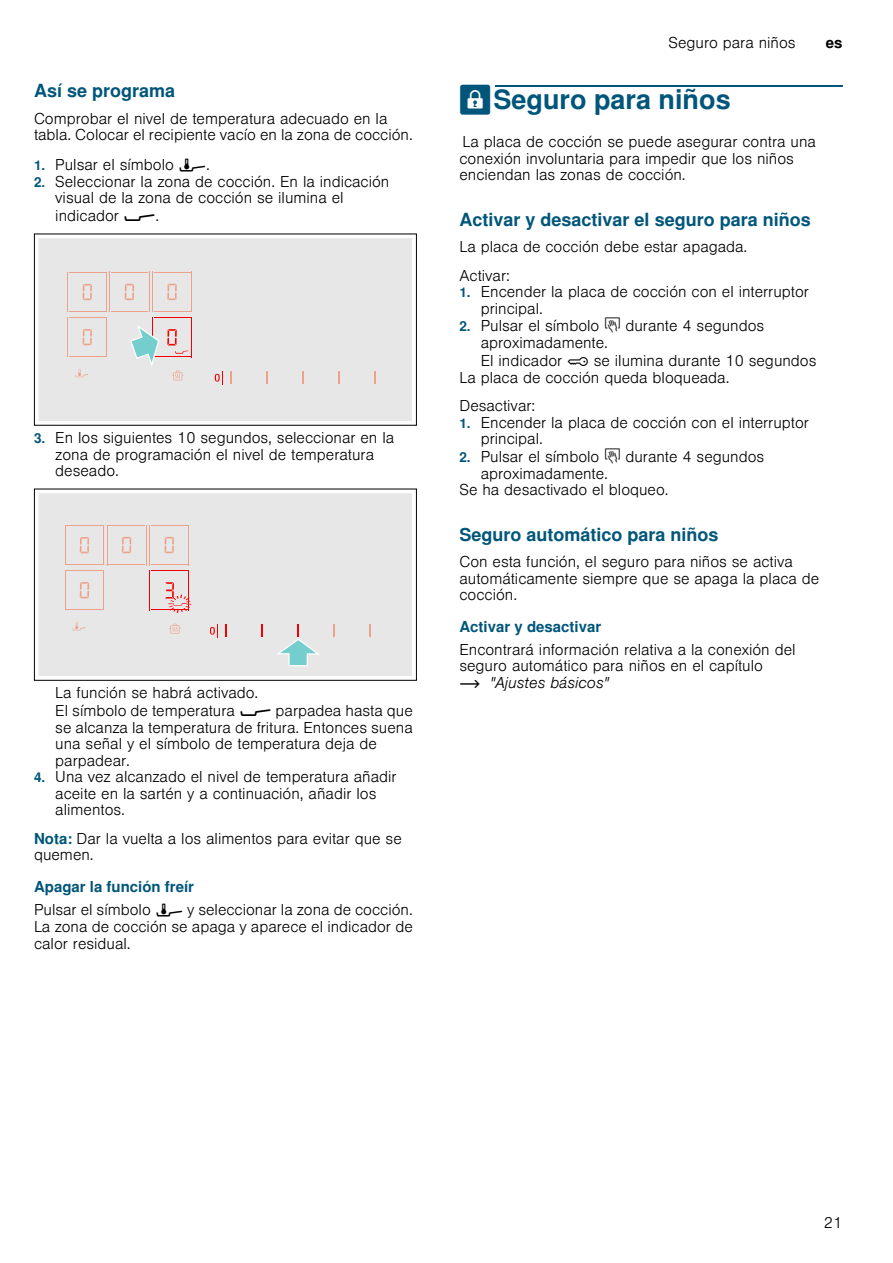
<style>
.page{position:relative;width:893px;height:1263px;background:#fff}
.page>*{position:absolute;margin:0;border:0;box-sizing:border-box;transform-origin:0 0}
.t1{font:700 27px "Nimbus San L";color:#00567a}
.t2{font:700 18px "Nimbus San L";color:#00567a}
.t3{font:300 15px/16.5px "Nimbus San L";color:#000}
.t4{font:700 15px "Nimbus San L";color:#00567a}
.t5{font:700 15px "Nimbus San L";color:#000}
.s1{font-weight:700;font-size:13.5px;color:#00567a}
.s2{font-family:"BSH Symb PH3";font-weight:400;font-size:16.5px}
.s3{font-weight:700;color:#00567a}
.s4{font-family:"BSH Symb PG2";font-weight:400}
.s5{font-family:"BSH Symb PH4";font-weight:400;font-size:16.5px}
.s6{font-family:"BSH Symb PH Regional Brands 1";font-weight:400;font-size:16.5px}
.s7{font-family:"BSH Symb PH1";font-weight:400}
.s8{font-style:italic}
</style>
<div class="page">
<div style="left:495px;top:85px;width:347px;height:2px;border:1px solid #00567a"></div>
<div style="left:38px;top:238px;width:374px;height:183px;background:#e7e7e7"></div>
<div style="left:34px;top:234px;width:383px;height:192px;border:1px solid #000"></div>
<hr style="left:69px;top:317px;width:36px;height:1px;background:#eca188">
<hr style="left:69px;top:356px;width:36px;height:1px;background:#eca188">
<hr style="left:67px;top:317px;width:1px;height:40px;background:#eca188">
<hr style="left:106px;top:317px;width:1px;height:40px;background:#eca188">
<svg style="left:83px;top:284px;width:9px;height:16px"></svg>
<hr style="left:69px;top:272px;width:36px;height:1px;background:#eca188">
<hr style="left:69px;top:311px;width:36px;height:1px;background:#eca188">
<hr style="left:67px;top:272px;width:1px;height:40px;background:#eca188">
<hr style="left:106px;top:272px;width:1px;height:40px;background:#eca188">
<svg style="left:75px;top:369px;width:13px;height:8px"></svg>
<svg style="left:215px;top:371px;width:8px;height:13px"></svg>
<svg style="left:230px;top:371px;width:2px;height:13px"></svg>
<svg style="left:266px;top:371px;width:2px;height:13px"></svg>
<svg style="left:302px;top:371px;width:2px;height:13px"></svg>
<svg style="left:338px;top:371px;width:2px;height:13px"></svg>
<svg style="left:374px;top:371px;width:2px;height:13px"></svg>
<svg style="left:83px;top:329px;width:9px;height:16px"></svg>
<hr style="left:154px;top:317px;width:36px;height:1px;background:#f40000">
<hr style="left:154px;top:356px;width:36px;height:1px;background:#f40000">
<hr style="left:152px;top:317px;width:1px;height:40px;background:#f40000">
<svg style="left:129px;top:320px;width:59px;height:60px;background:#dadcdc"></svg>
<hr style="left:191px;top:317px;width:1px;height:40px;background:#f40000">
<svg style="left:167px;top:284px;width:10px;height:16px"></svg>
<hr style="left:154px;top:272px;width:36px;height:1px;background:#eca188">
<hr style="left:154px;top:311px;width:36px;height:1px;background:#eca188">
<hr style="left:152px;top:272px;width:1px;height:40px;background:#eca188">
<hr style="left:191px;top:272px;width:1px;height:40px;background:#eca188">
<svg style="left:125px;top:284px;width:9px;height:16px"></svg>
<hr style="left:111px;top:272px;width:37px;height:1px;background:#eca188">
<hr style="left:111px;top:311px;width:37px;height:1px;background:#eca188">
<hr style="left:109px;top:272px;width:1px;height:40px;background:#eca188">
<hr style="left:148px;top:272px;width:1px;height:40px;background:#eca188">
<div style="left:38px;top:493px;width:374px;height:183px;background:#e7e7e7"></div>
<div style="left:34px;top:489px;width:383px;height:192px;border:1px solid #000"></div>
<hr style="left:66px;top:570px;width:37px;height:1px;background:#eca188">
<hr style="left:66px;top:609px;width:37px;height:1px;background:#eca188">
<hr style="left:65px;top:570px;width:1px;height:40px;background:#eca188">
<hr style="left:103px;top:570px;width:1px;height:40px;background:#eca188">
<svg style="left:80px;top:537px;width:9px;height:16px"></svg>
<hr style="left:66px;top:525px;width:37px;height:1px;background:#eca188">
<hr style="left:66px;top:564px;width:37px;height:1px;background:#eca188">
<hr style="left:65px;top:525px;width:1px;height:40px;background:#eca188">
<hr style="left:103px;top:525px;width:1px;height:40px;background:#eca188">
<svg style="left:72px;top:622px;width:13px;height:8px"></svg>
<svg style="left:80px;top:582px;width:9px;height:16px"></svg>
<svg style="left:169px;top:624px;width:12px;height:9px"></svg>
<svg style="left:153px;top:573px;width:38px;height:40px"></svg>
<hr style="left:151px;top:570px;width:36px;height:1px;background:#f40000">
<hr style="left:151px;top:609px;width:36px;height:1px;background:#f40000">
<hr style="left:149px;top:570px;width:1px;height:40px;background:#f40000">
<hr style="left:188px;top:570px;width:1px;height:40px;background:#f40000">
<svg style="left:164px;top:537px;width:10px;height:16px"></svg>
<hr style="left:151px;top:525px;width:36px;height:1px;background:#eca188">
<hr style="left:151px;top:564px;width:36px;height:1px;background:#eca188">
<hr style="left:149px;top:525px;width:1px;height:40px;background:#eca188">
<hr style="left:188px;top:525px;width:1px;height:40px;background:#eca188">
<svg style="left:122px;top:537px;width:9px;height:16px"></svg>
<hr style="left:108px;top:525px;width:37px;height:1px;background:#eca188">
<hr style="left:108px;top:564px;width:37px;height:1px;background:#eca188">
<hr style="left:107px;top:525px;width:1px;height:40px;background:#eca188">
<hr style="left:146px;top:525px;width:1px;height:40px;background:#eca188">
<svg style="left:210px;top:624px;width:8px;height:13px"></svg>
<svg style="left:225px;top:624px;width:2px;height:13px"></svg>
<svg style="left:261px;top:624px;width:2px;height:13px"></svg>
<svg style="left:270px;top:624px;width:56px;height:43px;background:#d3e1e1"></svg>
<svg style="left:333px;top:624px;width:2px;height:13px"></svg>
<svg style="left:369px;top:624px;width:2px;height:13px"></svg>
<p class="t2" style="left:34px;top:79px;width:143px">Así se programa</p>
<p class="t3" style="left:34px;top:109px;width:380px">Comprobar el nivel de temperatura adecuado en la tabla. Colocar el recipiente vacío en la zona de cocción.</p>
<p class="t3" style="left:34px;top:155px;width:177px"><span class="s1">1.</span> Pulsar el símbolo <span class="s2">Õ</span>.</p>
<p class="t3" style="left:55px;top:171px;width:335px;line-height:17px;text-indent:-21px"><span class="s1">2.</span> Seleccionar la zona de cocción. En la indicación visual de la zona de cocción se ilumina el indicador <span class="s2">Ý</span>.</p>
<p class="t3" style="left:55px;top:428px;width:340px;text-indent:-21px"><span class="s1">3.</span> En los siguientes 10 segundos, seleccionar en la zona de programación el nivel de temperatura deseado.</p>
<p class="t3" style="left:55px;top:683px;width:359px">La función se habrá activado.<br>El símbolo de temperatura <span class="s2">Ý</span> parpadea hasta que se alcanza la temperatura de fritura. Entonces suena una señal y el símbolo de temperatura deja de parpadear.</p>
<p class="t3" style="left:55px;top:767px;width:343px;text-indent:-21px"><span class="s1">4.</span> Una vez alcanzado el nivel de temperatura añadir aceite en la sartén y a continuación, añadir los alimentos.</p>
<p class="t3" style="left:34px;top:829px;width:369px"><span class="s3">Nota:</span> Dar la vuelta a los alimentos para evitar que se quemen.</p>
<p class="t3" style="left:34px;top:873px;width:380px;line-height:23.5px"><span class="s3">Apagar la función freír<br></span>Pulsar el símbolo <span class="s2">Õ</span> y seleccionar la zona de cocción.</p>
<p class="t3" style="left:34px;top:917px;width:380px">La zona de cocción se apaga y aparece el indicador de calor residual.</p>
<p class="t3" style="left:668px;top:33px;width:129px">Seguro para niños</p>
<p class="t5" style="left:825px;top:34px;width:18px">es</p>
<h1 class="t1" style="left:459px;top:83px;width:273px"><span class="s4">A</span>Seguro para niños</h1>
<p class="t3" style="left:459px;top:132px;width:358px">La placa de cocción se puede asegurar contra una conexión involuntaria para impedir que los niños enciendan las zonas de cocción.</p>
<p class="t2" style="left:459px;top:208px;width:353px">Activar y desactivar el seguro para niños</p>
<p class="t3" style="left:459px;top:231px;width:289px;line-height:28.5px">La placa de cocción debe estar apagada.<br>Activar:</p>
<p class="t3" style="left:480px;top:282px;width:330px;text-indent:-21px"><span class="s1">1.</span> Encender la placa de cocción con el interruptor principal.</p>
<p class="t3" style="left:459px;top:316px;width:306px"><span class="s1">2.</span> Pulsar el símbolo <span class="s5">Ñ</span> durante 4 segundos</p>
<p class="t3" style="left:480px;top:333px;width:129px">aproximadamente.</p>
<p class="t3" style="left:480px;top:351px;width:337px">El indicador <span class="s6">‚</span> se ilumina durante 10 segundos</p>
<p class="t3" style="left:459px;top:368px;width:271px">La placa de cocción queda bloqueada.</p>
<p class="t3" style="left:459px;top:396px;width:77px">Desactivar:</p>
<p class="t3" style="left:480px;top:413px;width:330px;text-indent:-21px"><span class="s1">1.</span> Encender la placa de cocción con el interruptor principal.</p>
<p class="t3" style="left:459px;top:447px;width:306px"><span class="s1">2.</span> Pulsar el símbolo <span class="s5">Ñ</span> durante 4 segundos</p>
<p class="t3" style="left:480px;top:464px;width:129px">aproximadamente.</p>
<p class="t3" style="left:459px;top:480px;width:211px">Se ha desactivado el bloqueo.</p>
<p class="t2" style="left:459px;top:523px;width:261px">Seguro automático para niños</p>
<p class="t3" style="left:459px;top:552px;width:361px">Con esta función, el seguro para niños se activa automáticamente siempre que se apaga la placa de cocción.</p>
<p class="t4" style="left:459px;top:617px;width:143px">Activar y desactivar</p>
<p class="t3" style="left:459px;top:639px;width:337px">Encontrará información relativa a la conexión del seguro automático para niños en el capítulo<br><span class="s7">~</span> <span class="s8">"Ajustes básicos"</span></p>
<p class="t3" style="left:824px;top:1213px;width:20px">21</p>
</div>
